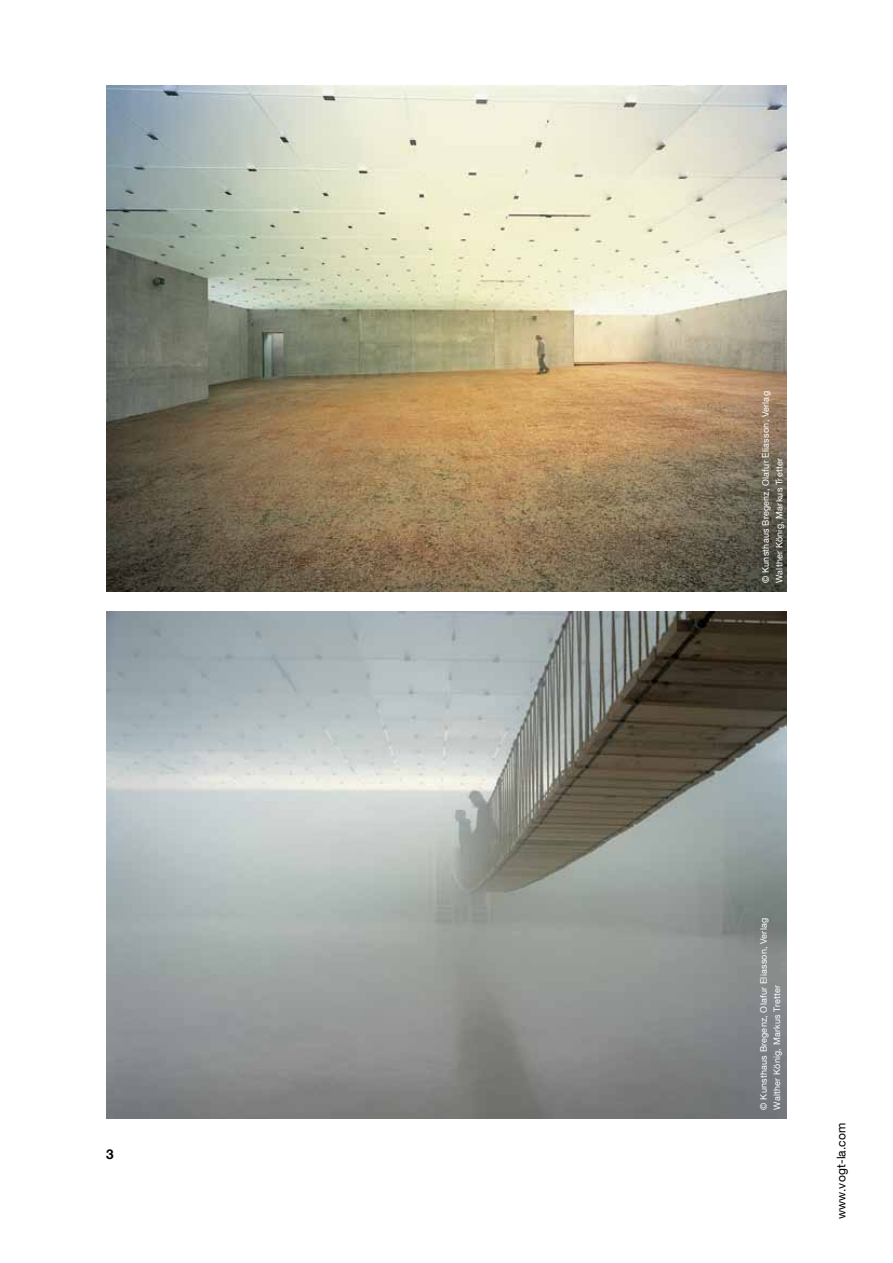
<style>
.page{position:relative;width:893px;height:1263px;background:#fff}
.page>*{position:absolute;margin:0;border:0;box-sizing:border-box;transform-origin:0 0}
.t1{font:700 13.5px "Helvetica Neue LT Com";color:#000}
.t2{font:12px "Helvetica Neue LT Com";letter-spacing:.015em;color:#000}
.t3{font:9px/13.5px "Helvetica Neue LT Com";letter-spacing:.025em;color:#fff}
</style>
<div class="page">
<img style="left:106px;top:85px;width:681px;height:506px">
<img style="left:106px;top:612px;width:681px;height:506px">
<h1 class="t1" style="left:106px;top:1145px;width:9px">3</h1>
<p class="t3" style="left:759px;top:583px;width:193px;rotate:-90deg">© Kunsthaus Bregenz, Olafur Eliasson, Verlag<br>Walther König, Markus Tretter</p>
<p class="t3" style="left:757px;top:1109px;width:193px;rotate:-90deg">© Kunsthaus Bregenz, Olafur Eliasson, Verlag<br>Walther König, Markus Tretter</p>
<h2 class="t2" style="left:834px;top:1219px;width:98px;rotate:-90deg">www.vogt-la.com</h2>
</div>
